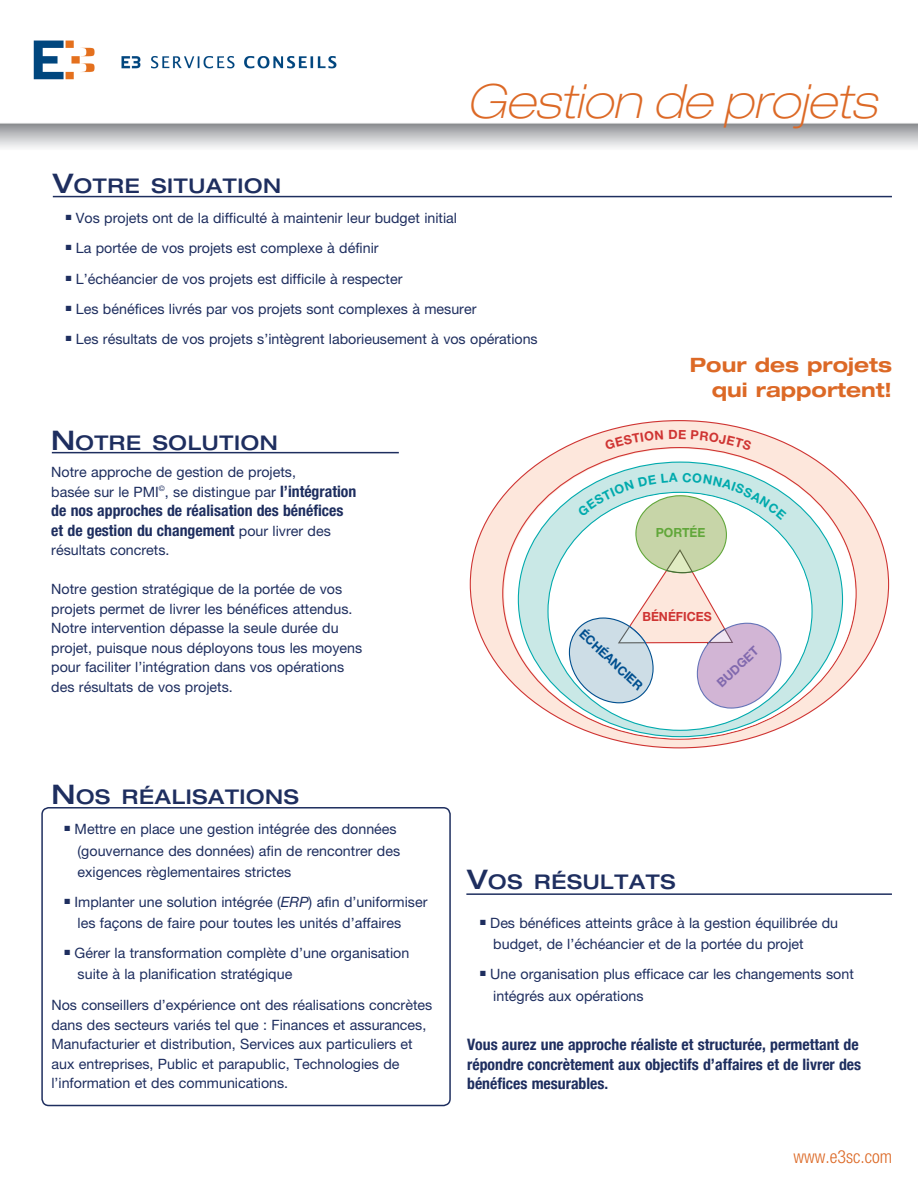
<style>
.page{position:relative;width:918px;height:1188px;background:#fff}
.page>*{position:absolute;margin:0;border:0;box-sizing:border-box;transform-origin:0 0}
.t1{font:italic 100 expanded 47.25px "Helvetica Neue";color:#dc6926}
.t2{font:500 expanded 20.25px "Helvetica Neue";letter-spacing:.035em;color:#1e2e5f}
.t3{font:700 expanded 19.8px/24.8px "Helvetica Neue";color:#dc6926;text-align:right}
.t4{font:300 condensed 18px "Helvetica Neue";color:#dc6926}
.t5{font:700 condensed 15.75px/19.5px "Helvetica Neue";color:#1e2e5f}
.t6{font:700 condensed 15.75px/19.5px "Helvetica Neue";color:#1e2e5f}
.t7{font:14.25px/19.5px "Helvetica Neue";color:#1e2e5f}
.t8{font:700 12.6px "Helvetica Neue";letter-spacing:-.005em;color:#cf3432}
.t9{font:700 12.6px "Helvetica Neue";color:#61a73a}
.t10{font:700 12.45px "Helvetica Neue";color:#004f8f}
.t11{font:700 12.45px "Helvetica Neue";color:#8169ae}
.s1{font-size:27px}
.s2{font-weight:700;font-stretch:condensed;font-size:15.75px}
.s3{font-weight:400;font-stretch:normal;font-size:14.25px}
.s4{font-style:italic}
</style>
<div class="page">
<hr style="left:53px;top:196px;width:838px;height:1px;background:#1e2f5f">
<svg style="left:0;top:123px;width:917px;height:25px;background:#c2c3c6"></svg>
<img style="left:33px;top:40px;width:304px;height:40px">
<hr style="left:52px;top:452px;width:347px;height:1px;background:#1e2e5f">
<div style="left:41px;top:806px;width:409px;height:299px;border:2px solid #1e2e5f;border-radius:7px"></div>
<hr style="left:466px;top:893px;width:425px;height:1px;background:#1e2e5f">
<div style="left:470px;top:420px;width:418px;height:327px;background:#fde7dc;border-radius:50%"></div>
<div style="left:504px;top:448px;width:351px;height:290px;background:#fff;border-radius:50%"></div>
<div style="left:518px;top:462px;width:324px;height:274px;background:#c9e8e6;border-radius:50%"></div>
<div style="left:549px;top:493px;width:261px;height:235px;background:#fff;border-radius:50%"></div>
<svg style="left:564px;top:472px;width:222px;height:240px"></svg>
<svg style="left:604px;top:430px;width:59px;height:20px"></svg>
<svg style="left:691px;top:430px;width:60px;height:21px"></svg>
<h1 class="t1" style="left:466px;top:73px;width:411px">Gestion de projets</h1>
<h2 class="t2" style="left:53px;top:173px;width:230px"><span class="s1">V</span>OTRE SITUATION</h2>
<p class="t7" style="left:66px;top:208px;width:392px">■ Vos projets ont de la difficulté à maintenir leur budget initial</p>
<p class="t7" style="left:66px;top:238px;width:314px">■ La portée de vos projets est complexe à définir</p>
<p class="t7" style="left:66px;top:268px;width:338px">■ L’échéancier de vos projets est difficile à respecter</p>
<p class="t7" style="left:66px;top:298px;width:412px">■ Les bénéfices livrés par vos projets sont complexes à mesurer</p>
<p class="t7" style="left:66px;top:328px;width:473px">■ Les résultats de vos projets s’intègrent laborieusement à vos opérations</p>
<h2 class="t2" style="left:51px;top:430px;width:228px"><span class="s1">N</span>OTRE SOLUTION</h2>
<p class="t7" style="left:51px;top:462px;width:306px">Notre approche de gestion de projets,<br>basée sur le PMI<sup>©</sup>, se distingue par <span class="s2">l’intégration</span></p>
<p class="t6" style="left:51px;top:500px;width:293px">de nos approches de réalisation des bénéfices et de gestion du changement <span class="s3">pour livrer des</span></p>
<p class="t7" style="left:51px;top:540px;width:120px">résultats concrets.</p>
<p class="t7" style="left:51px;top:579px;width:312px">Notre gestion stratégique de la portée de vos projets permet de livrer les bénéfices attendus.<br>Notre intervention dépasse la seule durée du projet, puisque nous déployons tous les moyens pour faciliter l’intégration dans vos opérations des résultats de vos projets.</p>
<h3 class="t3" style="left:689px;top:352px;width:203px">Pour des projets qui rapportent!</h3>
<p class="t9" style="left:655px;top:524px;width:51px">PORTÉE</p>
<p class="t8" style="left:642px;top:608px;width:71px">BÉNÉFICES</p>
<p class="t10" style="left:586px;top:625px;width:83px;rotate:43deg">ÉCHÉANCIER</p>
<p class="t11" style="left:713px;top:679px;width:54px;rotate:-44deg">BUDGET</p>
<h2 class="t2" style="left:51px;top:784px;width:249px"><span class="s1">N</span>OS RÉALISATIONS</h2>
<p class="t7" style="left:78px;top:818px;width:324px;line-height:21px;text-indent:-13px">■ Mettre en place une gestion intégrée des données (gouvernance des données) afin de rencontrer des exigences règlementaires strictes</p>
<p class="t7" style="left:78px;top:890px;width:351px;line-height:21px;text-indent:-13px">■ Implanter une solution intégrée (<span class="s4">ERP</span>) afin d’uniformiser les façons de faire pour toutes les unités d’affaires</p>
<p class="t7" style="left:78px;top:941px;width:333px;line-height:21px;text-indent:-13px">■ Gérer la transformation complète d’une organisation suite à la planification stratégique</p>
<p class="t7" style="left:51px;top:995px;width:382px">Nos conseillers d’expérience ont des réalisations concrètes dans des secteurs variés tel que : Finances et assurances, Manufacturier et distribution, Services aux particuliers et aux entreprises, Public et parapublic, Technologies de l’information et des communications.</p>
<h2 class="t2" style="left:467px;top:869px;width:210px"><span class="s1">V</span>OS RÉSULTATS</h2>
<p class="t7" style="left:493px;top:912px;width:346px;line-height:21px;text-indent:-13px">■ Des bénéfices atteints grâce à la gestion équilibrée du budget, de l’échéancier et de la portée du projet</p>
<p class="t7" style="left:493px;top:963px;width:362px;line-height:21px;text-indent:-13px">■ Une organisation plus efficace car les changements sont intégrés aux opérations</p>
<p class="t5" style="left:467px;top:1034px;width:395px">Vous aurez une approche réaliste et structurée, permettant de répondre concrètement aux objectifs d’affaires et de livrer des bénéfices mesurables.</p>
<p class="t4" style="left:793px;top:1145px;width:100px">www.e3sc.com</p>
</div>
